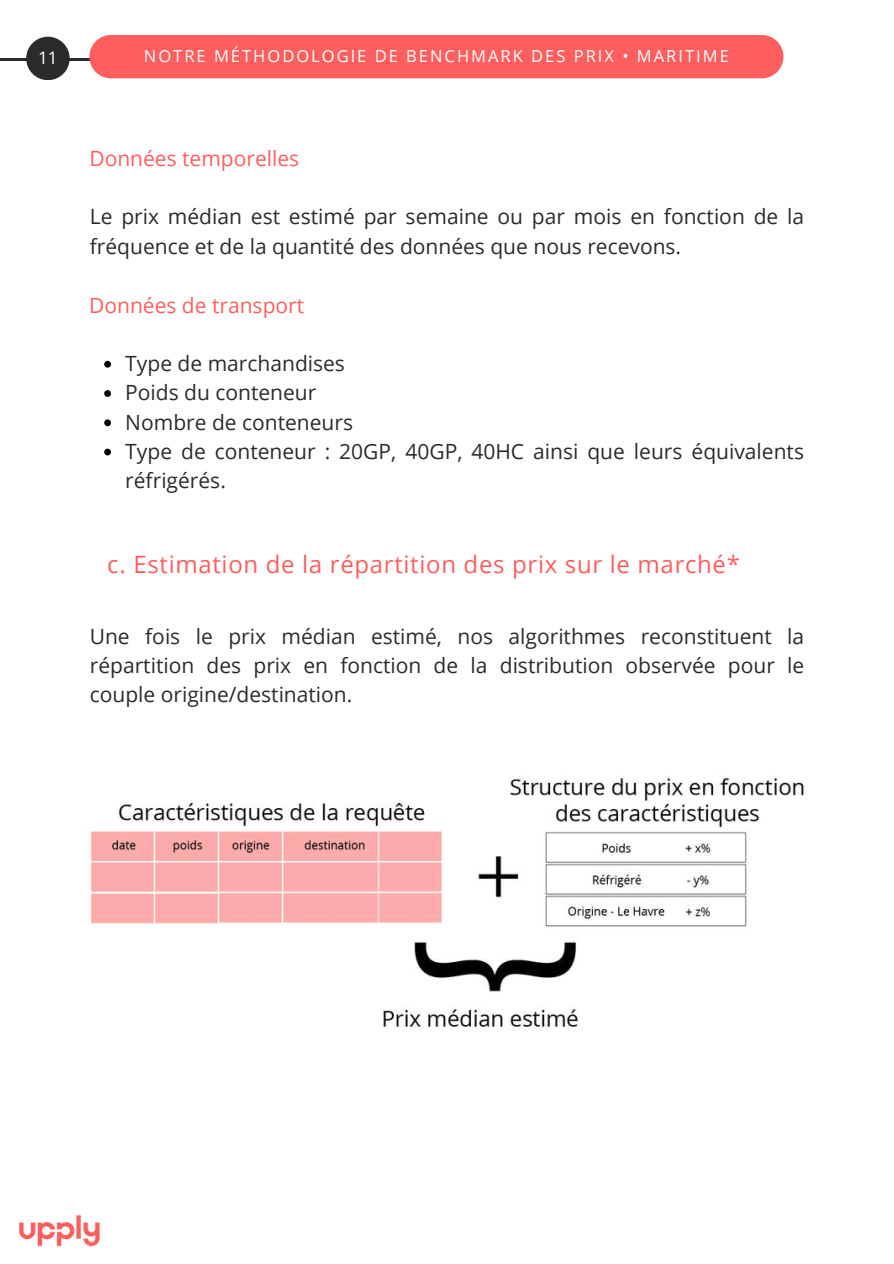
<style>
.page{position:relative;width:894px;height:1264px;background:#fff}
.page>*{position:absolute;margin:0;border:0;box-sizing:border-box;transform-origin:0 0}
.t1{font:24px "Open Sans";letter-spacing:.03em;color:#ff5e5e}
.t2{font:21px/29.2px "Open Sans";color:#2b2b2b}
.t3{font:21px "Open Sans";color:#ff5e5e}
.t4{font:17.25px "Open Sans";color:#fff}
.t5{font:16.5px "Open Sans";letter-spacing:-.09em;color:#fff}
</style>
<div class="page">
<img style="left:19px;top:1215px;width:81px;height:32px">
<svg style="left:104px;top:361px;width:7px;height:6px"></svg>
<svg style="left:104px;top:390px;width:7px;height:7px"></svg>
<svg style="left:104px;top:419px;width:7px;height:7px"></svg>
<svg style="left:104px;top:448px;width:7px;height:7px"></svg>
<img style="left:86px;top:775px;width:718px;height:256px">
<hr style="left:0;top:58px;width:119px;height:3px;background:#2b2b2b">
<div style="left:26px;top:37px;width:44px;height:43px;background:#2b2b2b;border-radius:50%"></div>
<div style="left:89px;top:35px;width:694px;height:43px;background:#ff5e5e"></div>
<p class="t4" style="left:38px;top:46px;width:21px">11</p>
<p class="t5" style="left:140px;top:46px;width:589px">NNOOTTRREE MMÉÉTTHHOODDOOLLOOGGIIEE DDEE BBEENNCCHHMMAARRKK DDEESS PPRRIIXX •• MMAARRIITTIIMMEE</p>
<p class="t3" style="left:89px;top:144px;width:211px">Données temporelles</p>
<p class="t2" style="left:90px;top:202px;width:715px">Le prix médian est estimé par semaine ou par mois en fonction de la fréquence et de la quantité des données que nous recevons.</p>
<p class="t3" style="left:89px;top:290px;width:216px">Données de transport</p>
<p class="t2" style="left:125px;top:348px;width:680px">Type de marchandises<br>Poids du conteneur<br>Nombre de conteneurs<br>Type de conteneur : 20GP, 40GP, 40HC ainsi que leurs équivalents réfrigérés.</p>
<p class="t1" style="left:107px;top:547px;width:634px">c. Estimation de la répartition des prix sur le marché*</p>
<p class="t2" style="left:90px;top:621px;width:715px;text-align:justify">Une fois le prix médian estimé, nos algorithmes reconstituent la répartition des prix en fonction de la distribution observée pour le couple origine/destination.</p>
</div>
